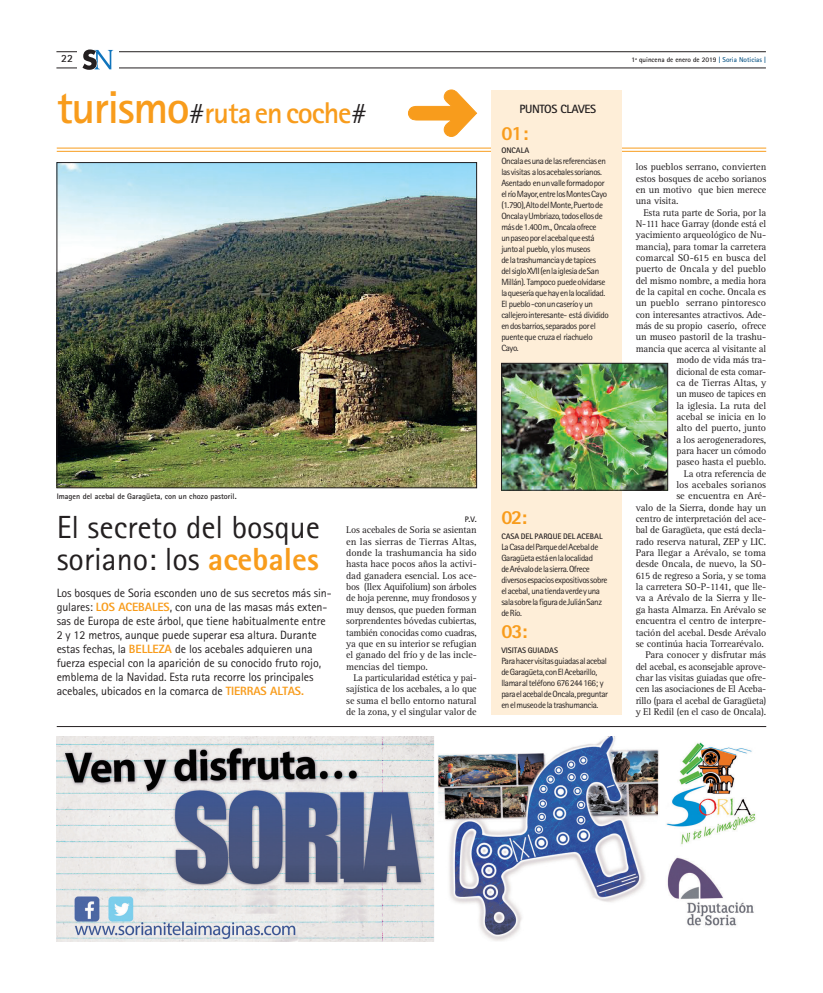
<style>
.page{position:relative;width:823px;height:993px;background:#fff}
.page>*{position:absolute;margin:0;border:0;box-sizing:border-box;transform-origin:0 0}
.t1{font:32px/32px "Rotis Sans Serif Std";color:#231f20}
.t2{font:700 30px "Rotis Sans Serif Std";letter-spacing:-.035em;color:#f89c1c}
.t3{font:800 20px "Rotis Sans Serif Std";color:#f89c1c}
.t4{font:12px/14px "Rotis Sans Serif Std";letter-spacing:-.01em;color:#231f20}
.t5{font:700 12px "Rotis Sans Serif Std";letter-spacing:-.03em;color:#231f20}
.t6{font:700 11px "Rotis Sans Serif Std";color:#231f20}
.t7{font:10px/11.3px "Rotis Serif Std";letter-spacing:-.01em;color:#231f20;text-align:justify}
.t8{font:9px/11px "Rotis Sans Serif Std";letter-spacing:-.045em;color:#231f20}
.t9{font:700 8px "Rotis Sans Serif Std";color:#231f20}
.t10{font:700 7px "Rotis Sans Serif Std";color:#231f20}
.s1{color:#135a8a}
.s2{font-size:46px}
.s3{font-weight:300;color:#231f20}
.s4{font-weight:800;color:#f89c1c}
</style>
<div class="page">
<hr style="left:57px;top:726px;width:708px;height:1px;background:#231f20">
<img style="left:59px;top:164px;width:415px;height:322px">
<div style="left:57px;top:162px;width:419px;height:326px;border:1px solid #231f20"></div>
<hr style="left:57px;top:148px;width:708px;height:1px;background:#f89c1c">
<hr style="left:57px;top:151px;width:708px;height:1px;background:#f89c1c">
<div style="left:490px;top:91px;width:131px;height:623px;background:#feeed8"></div>
<img style="left:503px;top:365px;width:162px;height:123px">
<div style="left:501px;top:363px;width:166px;height:127px;border:1px solid #231f20"></div>
<svg style="left:408px;top:89px;width:69px;height:48px"></svg>
<img style="left:57px;top:736px;width:699px;height:204px">
<hr style="left:56px;top:68px;width:709px;height:1px;background:#231f20">
<hr style="left:56px;top:52px;width:709px;height:1px;background:#231f20">
<div style="left:78px;top:49px;width:41px;height:22px;background:#fff"></div>
<svg style="left:82px;top:49px;width:31px;height:21px"></svg>
<p class="t6" style="left:61px;top:52px;width:14px">22</p>
<p class="t10" style="left:631px;top:56px;width:136px">1ª quincena de enero de 2019 <span class="s1">| Soria Noticias |</span></p>
<h2 class="t2" style="left:57px;top:94px;width:312px"><span class="s2">turismo</span><span class="s3">#</span>ruta en coche<span class="s3">#</span></h2>
<p class="t5" style="left:519px;top:102px;width:78px">PUNTOS CLAVES</p>
<h3 class="t3" style="left:501px;top:120px;width:29px">01:</h3>
<p class="t9" style="left:501px;top:145px;width:29px">ONCALA</p>
<p class="t8" style="left:501px;top:155px;width:109px">Oncala es una de las referencias en las visitas a los acebales sorianos.<br>Asentado en un valle formado por el río Mayor, entre los Montes Cayo (1.790), Alto del Monte, Puerto de<br>Oncala y Umbriazo, todos ellos de más de 1.400 m., Oncala ofrece<br>un paseo por el acebal que está junto al pueblo, y los museos<br>de la trashumancia y de tapices<br>del siglo XVII (en la iglesia de San<br>Millán). Tampoco puede olvidarse la quesería que hay en la localidad.<br>El pueblo -con un caserío y un callejero interesante- está dividido en dos barrios, separados por el puente que cruza el riachuelo<br>Cayo.</p>
<p class="t9" style="left:57px;top:491px;width:181px">Imagen del acebal de Garagüeta, con un chozo pastoril.</p>
<h1 class="t1" style="left:57px;top:511px;width:264px">El secreto del bosque soriano: los <span class="s4">acebales</span></h1>
<p class="t4" style="left:57px;top:585px;width:276px">Los bosques de Soria esconden uno de sus secretos más sin&shy;gulares: <span class="s4">LOS ACEBALES</span>, con una de las masas más exten&shy;sas de Europa de este árbol, que tiene habitualmente entre 2 y 12 metros, aunque puede superar esa altura. Durante estas fechas, la <span class="s4">BELLEZA</span> de los acebales adquieren una fuerza especial con la aparición de su conocido fruto rojo, emblema de la Navidad. Esta ruta recorre los principales acebales, ubicados en la comarca de <span class="s4">TIERRAS ALTAS.</span></p>
<p class="t9" style="left:464px;top:514px;width:13px">P.V.</p>
<p class="t7" style="left:346px;top:524px;width:132px">Los acebales de Soria se asientan en las sierras de Tierras Altas, donde la trashumancia ha sido hasta hace pocos años la activi&shy;dad ganadera esencial. Los ace&shy;bos (Ilex Aquifolium) son árboles de hoja perenne, muy frondosos y muy densos, que pueden forman sorprendentes bóvedas cubiertas, también conocidas como cuadras, ya que en su interior se refugian el ganado del frío y de las incle&shy;mencias del tiempo.</p>
<p class="t7" style="left:346px;top:672px;width:132px;text-indent:7px">La particularidad estética y pai&shy;sajística de los acebales, a lo que se suma el bello entorno natural de la zona, y el singular valor de</p>
<h3 class="t3" style="left:501px;top:504px;width:27px">02:</h3>
<p class="t9" style="left:501px;top:531px;width:103px">CASA DEL PARQUE DEL ACEBAL</p>
<p class="t8" style="left:501px;top:541px;width:107px">La Casa del Parque del Acebal de<br>Garagüeta está en la localidad<br>de Arévalo de la sierra. Ofrece diversos espacios expositivos sobre el acebal, una tienda verde y una sala sobre la figura de Julián Sanz de Río.</p>
<h3 class="t3" style="left:501px;top:618px;width:28px">03:</h3>
<p class="t9" style="left:501px;top:644px;width:58px">VISITAS GUIADAS</p>
<p class="t8" style="left:501px;top:654px;width:108px">Para hacer visitas guiadas al acebal de Garagüeta, con El Acebarillo, llamar al teléfono 676 244 166; y para el acebal de Oncala, preguntar en el museo de la trashumancia.</p>
<p class="t7" style="left:635px;top:161px;width:132px">los pueblos serrano, convierten estos bosques de acebo sorianos en un motivo que bien merece una visita.</p>
<p class="t7" style="left:635px;top:207px;width:132px;text-align:right">Esta ruta parte de Soria, por la<br>N-111 hace Garray (donde está el yacimiento arqueológico de Nu&shy;mancia), para tomar la carretera comarcal SO-615 en busca del puerto de Oncala y del pueblo del mismo nombre, a media hora de la capital en coche. Oncala es un pueblo serrano pintoresco con interesantes atractivos. Ade&shy;más de su propio caserío, ofrece un museo pastoril de la trashu&shy;mancia que acerca al visitante al modo de vida más tra-<br>dicional de esta comar-<br>ca de Tierras Altas, y<br>un museo de tapices en<br>la iglesia. La ruta del<br>acebal se inicia en lo<br>alto del puerto, junto<br>a los aerogeneradores,<br>para hacer un cómodo<br>paseo hasta el pueblo.<br>La otra referencia de<br>los acebales sorianos<br>se encuentra en Aré-<br>valo de la Sierra, donde hay un centro de interpretación del ace&shy;bal de Garagüeta, que está decla&shy;rado reserva natural, ZEP y LIC.<br>Para llegar a Arévalo, se toma desde Oncala, de nuevo, la SO-<br>615 de regreso a Soria, y se toma la carretera SO-P-1141, que lle&shy;va a Arévalo de la Sierra y lle&shy;ga hasta Almarza. En Arévalo se encuentra el centro de interpre&shy;tación del acebal. Desde Arévalo se continúa hacia Torrearévalo.<br>Para conocer y disfrutar más del acebal, es aconsejable aprove&shy;char las visitas guiadas que ofre&shy;cen las asociaciones de El Aceba&shy;rillo (para el acebal de Garagüeta) y El Redil (en el caso de Oncala).</p>
</div>
